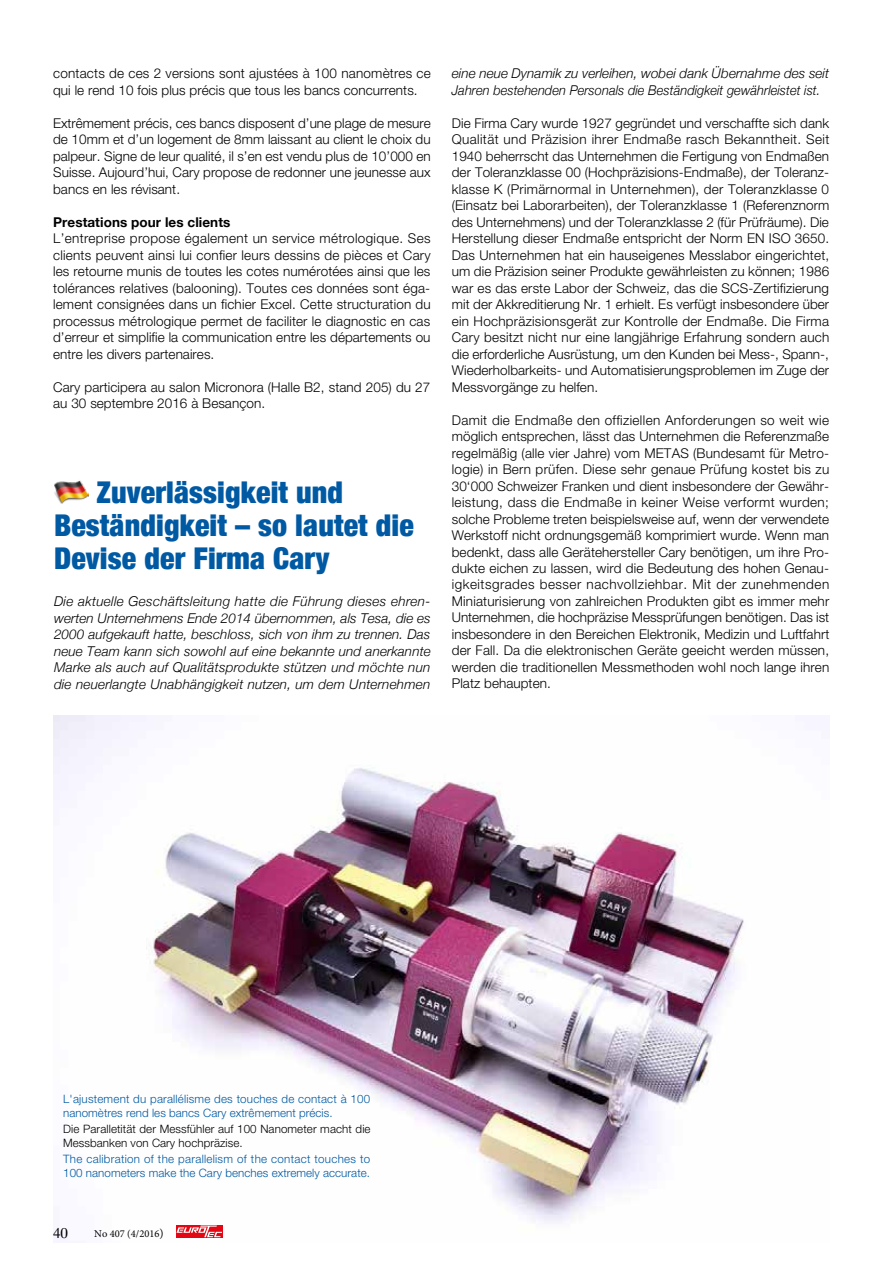
<style>
.page{position:relative;width:893px;height:1263px;background:#fff}
.page>*{position:absolute;margin:0;border:0;box-sizing:border-box;transform-origin:0 0}
.t1{font:900 condensed 30px/33px "Helvetica Neue";letter-spacing:.005em;color:#0059a3}
.t2{font:300 13.5px/16.5px "Helvetica Neue";letter-spacing:.005em;color:#000;text-align:justify}
.t3{font:italic 300 13.5px/16.5px "Helvetica Neue";letter-spacing:.005em;color:#000;text-align:justify}
.t4{font:700 13.5px "Helvetica Neue";letter-spacing:.005em;color:#000}
.t5{font:300 11.55px/14px "Helvetica Neue";letter-spacing:.02em;color:#0059a3}
.t6{font:300 11.55px/14px "Helvetica Neue";letter-spacing:.01em;color:#000}
.t7{font:10.5px "Minion Pro";color:#000}
.s1{font-size:12px}
</style>
<div class="page">
<img style="left:53px;top:716px;width:691px;height:522px">
<img style="left:54px;top:480px;width:34px;height:24px">
<div style="left:176px;top:1225px;width:47px;height:12px;background:#e30613"></div>
<svg style="left:176px;top:1225px;width:46px;height:12px"></svg>
<svg style="left:61px;top:1227px;width:7px;height:11px"></svg>
<p class="t2" style="left:53px;top:65px;width:379px">contacts de ces 2 versions sont ajustées à 100 nanomètres ce qui le rend 10 fois plus précis que tous les bancs concurrents.</p>
<p class="t2" style="left:53px;top:114px;width:379px">Extrêmement précis, ces bancs disposent d’une plage de mesure de 10mm et d’un logement de 8mm laissant au client le choix du palpeur. Signe de leur qualité, il s’en est vendu plus de 10’000 en Suisse. Aujourd’hui, Cary propose de redonner une jeunesse aux bancs en les révisant.</p>
<p class="t4" style="left:53px;top:211px;width:179px">Prestations pour les clients</p>
<p class="t2" style="left:53px;top:230px;width:379px">L’entreprise propose également un service métrologique. Ses clients peuvent ainsi lui confier leurs dessins de pièces et Cary les retourne munis de toutes les cotes numérotées ainsi que les tolérances relatives (balooning). Toutes ces données sont éga&shy;lement consignées dans un fichier Excel. Cette structuration du processus métrologique permet de faciliter le diagnostic en cas d’erreur et simplifie la communication entre les départements ou entre les divers partenaires.</p>
<p class="t2" style="left:53px;top:378px;width:379px">Cary participera au salon Micronora (Halle B2, stand 205) du 27 au 30 septembre 2016 à Besançon.</p>
<h1 class="t1" style="left:54px;top:474px;width:361px;text-indent:43px">Zuverlässigkeit und<br>Beständigkeit – so lautet die<br>Devise der Firma Cary</h1>
<p class="t3" style="left:54px;top:592px;width:378px">Die aktuelle Geschäftsleitung hatte die Führung dieses ehren&shy;werten Unternehmens Ende 2014 übernommen, als Tesa, die es 2000 aufgekauft hatte, beschloss, sich von ihm zu trennen. Das neue Team kann sich sowohl auf eine bekannte und anerkannte Marke als auch auf Qualitätsprodukte stützen und möchte nun die neuerlangte Unabhängigkeit nutzen, um dem Unternehmen</p>
<p class="t3" style="left:452px;top:64px;width:379px">eine neue Dynamik zu verleihen, wobei dank Übernahme des seit<br>Jahren bestehenden Personals die Beständigkeit gewährleistet ist.</p>
<p class="t2" style="left:452px;top:114px;width:379px">Die Firma Cary wurde 1927 gegründet und verschaffte sich dank Qualität und Präzision ihrer Endmaße rasch Bekanntheit. Seit 1940 beherrscht das Unternehmen die Fertigung von Endmaßen der Toleranzklasse 00 (Hochpräzisions-Endmaße), der Toleranz&shy;klasse K (Primärnormal in Unternehmen), der Toleranzklasse 0 (Einsatz bei Laborarbeiten), der Toleranzklasse 1 (Referenznorm des Unternehmens) und der Toleranzklasse 2 (für Prüfräume). Die Herstellung dieser Endmaße entspricht der Norm EN ISO 3650.<br>Das Unternehmen hat ein hauseigenes Messlabor eingerichtet, um die Präzision seiner Produkte gewährleisten zu können; 1986 war es das erste Labor der Schweiz, das die SCS-Zertifizierung mit der Akkreditierung Nr. 1 erhielt. Es verfügt insbesondere über ein Hochpräzisionsgerät zur Kontrolle der Endmaße. Die Firma Cary besitzt nicht nur eine langjährige Erfahrung sondern auch die erforderliche Ausrüstung, um den Kunden bei Mess-, Spann-, Wiederholbarkeits- und Automatisierungsproblemen im Zuge der Messvorgänge zu helfen.</p>
<p class="t2" style="left:452px;top:411px;width:379px">Damit die Endmaße den offiziellen Anforderungen so weit wie möglich entsprechen, lässt das Unternehmen die Referenzmaße regelmäßig (alle vier Jahre) vom METAS (Bundesamt für Metro&shy;logie) in Bern prüfen. Diese sehr genaue Prüfung kostet bis zu 30‘000 Schweizer Franken und dient insbesondere der Gewähr&shy;leistung, dass die Endmaße in keiner Weise verformt wurden; solche Probleme treten beispielsweise auf, wenn der verwendete Werkstoff nicht ordnungsgemäß komprimiert wurde. Wenn man bedenkt, dass alle Gerätehersteller Cary benötigen, um ihre Pro&shy;dukte eichen zu lassen, wird die Bedeutung des hohen Genau&shy;igkeitsgrades besser nachvollziehbar. Mit der zunehmenden Miniaturisierung von zahlreichen Produkten gibt es immer mehr Unternehmen, die hochpräzise Messprüfungen benötigen. Das ist insbesondere in den Bereichen Elektronik, Medizin und Luftfahrt der Fall. Da die elektronischen Geräte geeicht werden müssen, werden die traditionellen Messmethoden wohl noch lange ihren Platz behaupten.</p>
<p class="t5" style="left:63px;top:1091px;width:308px">L'ajustement du parallélisme des touches de contact à 100 nanomètres rend les bancs Cary extrêmement précis.</p>
<p class="t6" style="left:63px;top:1121px;width:309px">Die Paralletität der Messfühler auf 100 Nanometer macht die<br>Messbanken von Cary hochpräzise.</p>
<p class="t5" style="left:63px;top:1151px;width:308px">The calibration of the parallelism of the contact touches to<br>100 nanometers make the Cary benches extremely accurate.</p>
<p class="t7" style="left:53px;top:1227px;width:112px">✔ No 407 (4/2016<span class="s1">)</span></p>
</div>
